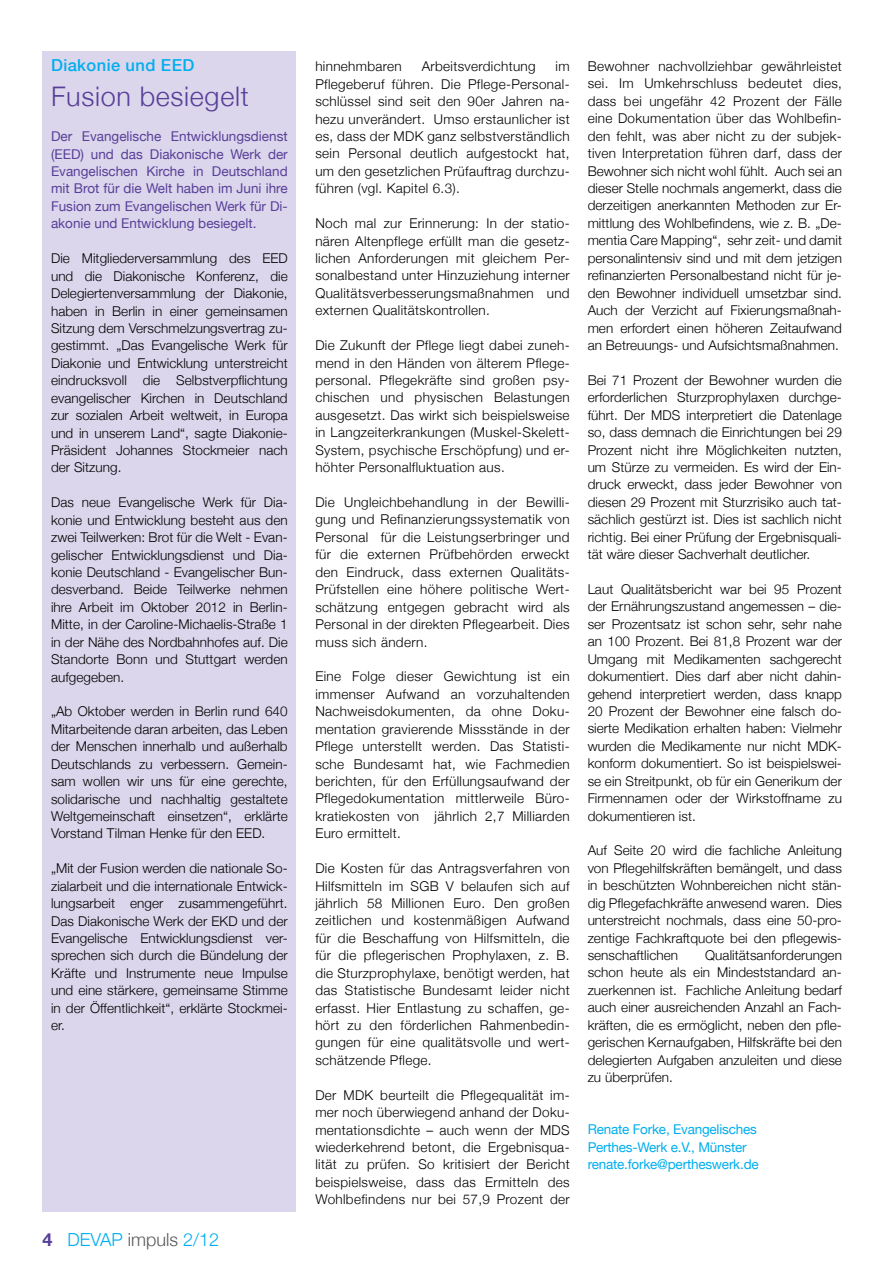
<style>
.page{position:relative;width:893px;height:1263px;background:#fff}
.page>*{position:absolute;margin:0;border:0;box-sizing:border-box;transform-origin:0 0}
.t1{font:300 27px "Helvetica Neue";letter-spacing:.025em;color:#583f99}
.t2{font:300 18px "Helvetica Neue";color:#00aeef}
.t3{font:500 16.5px "Helvetica Neue";letter-spacing:.025em;color:#00aeef}
.t4{font:300 13.5px/17.4px "Helvetica Neue";letter-spacing:.005em;color:#000;text-align:justify}
.t5{font:13.5px/17.4px "Helvetica Neue";color:#583f99;text-align:justify}
.t6{font:13.5px/17.4px "Helvetica Neue";letter-spacing:-.015em;color:#00aeef}
.t7{font:300 13.5px "Helvetica Neue";letter-spacing:.025em;color:#000}
.s1{font-weight:700;color:#583f99}
.s2{color:#58595b}
</style>
<div class="page">
<div style="left:43px;top:51px;width:253px;height:1161px;background:#dbd6eb"></div>
<p class="t3" style="left:51px;top:52px;width:145px">Diakonie und EED</p>
<h1 class="t1" style="left:51px;top:75px;width:199px">Fusion besiegelt</h1>
<p class="t5" style="left:51px;top:127px;width:238px">Der Evangelische Entwicklungsdienst (EED) und das Diakonische Werk der Evangelischen Kirche in Deutschland mit Brot für die Welt haben im Juni ihre Fusion zum Evangelischen Werk für Di&shy;akonie und Entwicklung besiegelt.</p>
<p class="t4" style="left:51px;top:249px;width:238px">Die Mitgliederversammlung des EED und die Diakonische Konferenz, die Delegiertenversammlung der Diakonie, haben in Berlin in einer gemeinsamen Sitzung dem Verschmelzungsvertrag zu&shy;gestimmt. „Das Evangelische Werk für Diakonie und Entwicklung unterstreicht eindrucksvoll die Selbstverpflichtung evangelischer Kirchen in Deutschland zur sozialen Arbeit weltweit, in Europa und in unserem Land“, sagte Diakonie-Präsident Johannes Stockmeier nach der Sitzung.</p>
<p class="t4" style="left:51px;top:493px;width:238px">Das neue Evangelische Werk für Dia&shy;konie und Entwicklung besteht aus den zwei Teilwerken: Brot für die Welt - Evan&shy;gelischer Entwicklungsdienst und Dia&shy;konie Deutschland - Evangelischer Bun&shy;desverband. Beide Teilwerke nehmen ihre Arbeit im Oktober 2012 in Berlin-Mitte, in der Caroline-Michaelis-Straße 1 in der Nähe des Nordbahnhofes auf. Die Standorte Bonn und Stuttgart werden aufgegeben.</p>
<p class="t4" style="left:51px;top:702px;width:238px">„Ab Oktober werden in Berlin rund 640<br>Mitarbeitende daran arbeiten, das Leben der Menschen innerhalb und außerhalb Deutschlands zu verbessern. Gemein&shy;sam wollen wir uns für eine gerechte, solidarische und nachhaltig gestaltete Weltgemeinschaft einsetzen“, erklärte Vorstand Tilman Henke für den EED.</p>
<p class="t4" style="left:51px;top:859px;width:238px">„Mit der Fusion werden die nationale So&shy;zialarbeit und die internationale Entwick&shy;lungsarbeit enger zusammengeführt.<br>Das Diakonische Werk der EKD und der Evangelische Entwicklungsdienst ver&shy;sprechen sich durch die Bündelung der Kräfte und Instrumente neue Impulse und eine stärkere, gemeinsame Stimme in der Öffentlichkeit“, erklärte Stockmei&shy;er.</p>
<h2 class="t2" style="left:43px;top:1225px;width:178px"><span class="s1">4</span> DEVAP <span class="s2">impuls</span> 2/12</h2>
<p class="t4" style="left:315px;top:57px;width:256px;text-indent:240px">im Pflegeberuf führen. Die Pflege-Personal&shy;schlüssel sind seit den 90er Jahren na&shy;hezu unverändert. Umso erstaunlicher ist es, dass der MDK ganz selbstverständlich sein Personal deutlich aufgestockt hat, um den gesetzlichen Prüfauftrag durchzu&shy;führen (vgl. Kapitel 6.3).</p>
<p class="t4" style="left:315px;top:214px;width:256px">Noch mal zur Erinnerung: In der statio&shy;nären Altenpflege erfüllt man die gesetz&shy;lichen Anforderungen mit gleichem Per&shy;sonalbestand unter Hinzuziehung interner Qualitätsverbesserungsmaßnahmen und externen Qualitätskontrollen.</p>
<p class="t4" style="left:315px;top:336px;width:256px">Die Zukunft der Pflege liegt dabei zuneh&shy;mend in den Händen von älterem Pflege&shy;personal. Pflegekräfte sind großen psy&shy;chischen und physischen Belastungen ausgesetzt. Das wirkt sich beispielsweise in Langzeiterkrankungen (Muskel-Skelett-System, psychische Erschöpfung) und er&shy;höhter Personalfluktuation aus.</p>
<p class="t4" style="left:315px;top:493px;width:256px">Die Ungleichbehandlung in der Bewilli&shy;gung und Refinanzierungssystematik von Personal für die Leistungserbringer und für die externen Prüfbehörden erweckt den Eindruck, dass externen Qualitäts-Prüfstellen eine höhere politische Wert&shy;schätzung entgegen gebracht wird als Personal in der direkten Pflegearbeit. Dies muss sich ändern.</p>
<p class="t4" style="left:315px;top:667px;width:256px">Eine Folge dieser Gewichtung ist ein immenser Aufwand an vorzuhaltenden Nachweisdokumenten, da ohne Doku&shy;mentation gravierende Missstände in der Pflege unterstellt werden. Das Statisti&shy;sche Bundesamt hat, wie Fachmedien berichten, für den Erfüllungsaufwand der Pflegedokumentation mittlerweile Büro&shy;kratiekosten von jährlich 2,7 Milliarden Euro ermittelt.</p>
<p class="t4" style="left:315px;top:859px;width:256px">Die Kosten für das Antragsverfahren von Hilfsmitteln im SGB V belaufen sich auf jährlich 58 Millionen Euro. Den großen zeitlichen und kostenmäßigen Aufwand für die Beschaffung von Hilfsmitteln, die für die pflegerischen Prophylaxen, z. B. die Sturzprophylaxe, benötigt werden, hat das Statistische Bundesamt leider nicht erfasst. Hier Entlastung zu schaffen, ge&shy;hört zu den förderlichen Rahmenbedin&shy;gungen für eine qualitätsvolle und wert&shy;schätzende Pflege.</p>
<p class="t4" style="left:315px;top:1085px;width:256px">Der MDK beurteilt die Pflegequalität im&shy;mer noch überwiegend anhand der Doku&shy;mentationsdichte – auch wenn der MDS wiederkehrend betont, die Ergebnisqua&shy;lität zu prüfen. So kritisiert der Bericht beispielsweise, dass das Ermitteln des Wohlbefindens nur bei 57,9 Prozent der</p>
<p class="t7" style="left:315px;top:56px;width:88px">hinnehmbaren</p>
<p class="t7" style="left:422px;top:56px;width:116px">Arbeitsverdichtung</p>
<p class="t4" style="left:588px;top:57px;width:256px">Bewohner nachvollziehbar gewährleistet sei. Im Umkehrschluss bedeutet dies, dass bei ungefähr 42 Prozent der Fälle eine Dokumentation über das Wohlbefin&shy;den fehlt, was aber nicht zu der subjek&shy;tiven Interpretation führen darf, dass der Bewohner sich nicht wohl fühlt. Auch sei an dieser Stelle nochmals angemerkt, dass die derzeitigen anerkannten Methoden zur Er&shy;mittlung des Wohlbefindens, wie z. B. „De&shy;mentia Care Mapping“, sehr zeit- und damit personalintensiv sind und mit dem jetzigen refinanzierten Personalbestand nicht für je&shy;den Bewohner individuell umsetzbar sind.<br>Auch der Verzicht auf Fixierungsmaßnah&shy;men erfordert einen höheren Zeitaufwand an Betreuungs- und Aufsichtsmaßnahmen.</p>
<p class="t4" style="left:588px;top:370px;width:256px">Bei 71 Prozent der Bewohner wurden die erforderlichen Sturzprophylaxen durchge&shy;führt. Der MDS interpretiert die Datenlage so, dass demnach die Einrichtungen bei 29<br>Prozent nicht ihre Möglichkeiten nutzten, um Stürze zu vermeiden. Es wird der Ein&shy;druck erweckt, dass jeder Bewohner von diesen 29 Prozent mit Sturzrisiko auch tat&shy;sächlich gestürzt ist. Dies ist sachlich nicht richtig. Bei einer Prüfung der Ergebnisquali&shy;tät wäre dieser Sachverhalt deutlicher.</p>
<p class="t4" style="left:588px;top:580px;width:256px">Laut Qualitätsbericht war bei 95 Prozent der Ernährungszustand angemessen – die&shy;ser Prozentsatz ist schon sehr, sehr nahe an 100 Prozent. Bei 81,8 Prozent war der Umgang mit Medikamenten sachgerecht dokumentiert. Dies darf aber nicht dahin&shy;gehend interpretiert werden, dass knapp 20 Prozent der Bewohner eine falsch do&shy;sierte Medikation erhalten haben: Vielmehr wurden die Medikamente nur nicht MDK&shy;konform dokumentiert. So ist beispielswei&shy;se ein Streitpunkt, ob für ein Generikum der Firmennamen oder der Wirkstoffname zu dokumentieren ist.</p>
<p class="t4" style="left:588px;top:841px;width:256px">Auf Seite 20 wird die fachliche Anleitung von Pflegehilfskräften bemängelt, und dass in beschützten Wohnbereichen nicht stän&shy;dig Pflegefachkräfte anwesend waren. Dies unterstreicht nochmals, dass eine 50-pro&shy;zentige Fachkraftquote bei den pflegewis&shy;senschaftlichen</p>
<p class="t4" style="left:588px;top:946px;width:256px;text-indent:118px">Qualitätsanforderungen schon heute als ein Mindeststandard an&shy;zuerkennen ist. Fachliche Anleitung bedarf auch einer ausreichenden Anzahl an Fach&shy;kräften, die es ermöglicht, neben den pfle&shy;gerischen Kernaufgaben, Hilfskräfte bei den delegierten Aufgaben anzuleiten und diese zu überprüfen.</p>
<p class="t6" style="left:588px;top:1120px;width:173px">Renate Forke, Evangelisches<br>Perthes-Werk e.V., Münster renate.forke@pertheswerk.de</p>
</div>
